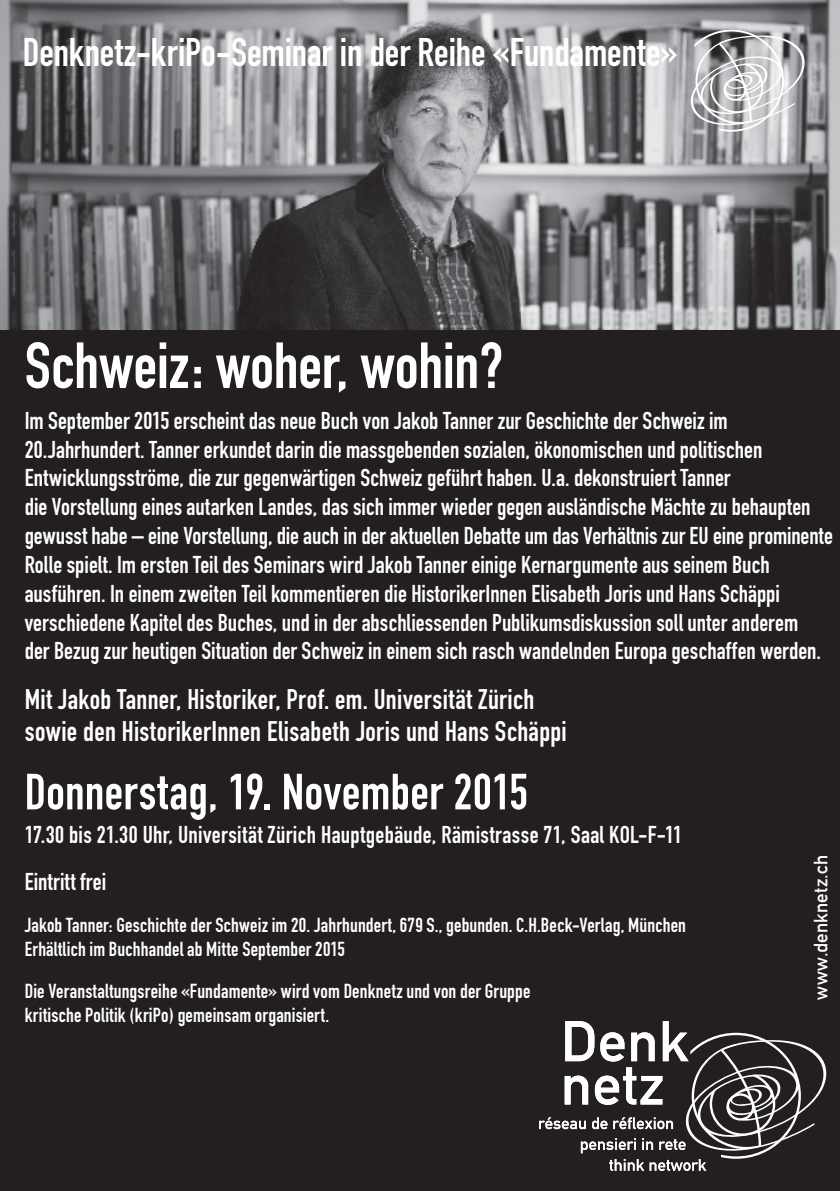
<style>
.page{position:relative;width:840px;height:1191px;background:#fff}
.page>*{position:absolute;margin:0;border:0;box-sizing:border-box;transform-origin:0 0}
.t1{font:64px "DIN Engschrift";letter-spacing:-.005em;color:#fff}
.t2{font:50px "DIN Engschrift";letter-spacing:.005em;color:#fff}
.t3{font:39.4px "DIN Engschrift";letter-spacing:-.005em;color:#fff}
.t4{font:28px/32px "DIN Engschrift";letter-spacing:.01em;color:#fff}
.t5{font:24px/28.8px "DIN Engschrift Alternate";color:#fff}
.t6{font:24px "DIN Engschrift";letter-spacing:.015em;color:#fff}
.t7{font:20px/24px "DIN Engschrift Alternate";letter-spacing:.005em;color:#fff}
.t8{font:19px "DIN Mittelschrift";letter-spacing:.015em;color:#fff}
</style>
<div class="page">
<img style="left:0;top:0;width:839px;height:330px">
<div style="left:0;top:330px;width:839px;height:861px;background:#231f20"></div>
<svg style="left:688px;top:30px;width:123px;height:102px;background:#aeafb0"></svg>
<svg style="left:539px;top:1021px;width:288px;height:149px"></svg>
<h3 class="t3" style="left:23px;top:29px;width:656px">Denknetz-kriPo-Seminar in der Reihe «Fundamente»</h3>
<h1 class="t1" style="left:25px;top:328px;width:480px">Schweiz: woher, wohin?</h1>
<p class="t5" style="left:25px;top:406px;width:809px">Im September 2015 erscheint das neue Buch von Jakob Tanner zur Geschichte der Schweiz im 20.Jahrhundert. Tanner erkundet darin die massgebenden sozialen, ökonomischen und politischen Entwicklungsströme, die zur gegenwärtigen Schweiz geführt haben. U.a. dekonstruiert Tanner<br>die Vorstellung eines autarken Landes, das sich immer wieder gegen ausländische Mächte zu behaupten gewusst habe – eine Vorstellung, die auch in der aktuellen Debatte um das Verhältnis zur EU eine prominente Rolle spielt. Im ersten Teil des Seminars wird Jakob Tanner einige Kernargumente aus seinem Buch ausführen. In einem zweiten Teil kommentieren die HistorikerInnen Elisabeth Joris und Hans Schäppi verschiedene Kapitel des Buches, und in der abschliessenden Publikumsdiskussion soll unter anderem<br>der Bezug zur heutigen Situation der Schweiz in einem sich rasch wandelnden Europa geschaffen werden.</p>
<p class="t4" style="left:25px;top:683px;width:543px">Mit Jakob Tanner, Historiker, Prof. em. Universität Zürich sowie den HistorikerInnen Elisabeth Joris und Hans Schäppi</p>
<h2 class="t2" style="left:25px;top:762px;width:504px">Donnerstag, 19. November 2015</h2>
<p class="t6" style="left:25px;top:821px;width:658px">17.30 bis 21.30 Uhr, Universität Zürich Hauptgebäude, Rämistrasse 71, Saal KOL-F-11</p>
<p class="t5" style="left:25px;top:867px;width:83px">Eintritt frei</p>
<p class="t7" style="left:25px;top:913px;width:662px">Jakob Tanner: Geschichte der Schweiz im 20. Jahrhundert, 679 S., gebunden. C.H.Beck-Verlag, München<br>Erhältlich im Buchhandel ab Mitte September 2015</p>
<p class="t7" style="left:25px;top:979px;width:507px">Die Veranstaltungsreihe «Fundamente» wird vom Denknetz und von der Gruppe kritische Politik (kriPo) gemeinsam organisiert.</p>
<p class="t8" style="left:809px;top:1000px;width:146px;rotate:-90deg">www.denknetz.ch</p>
</div>
